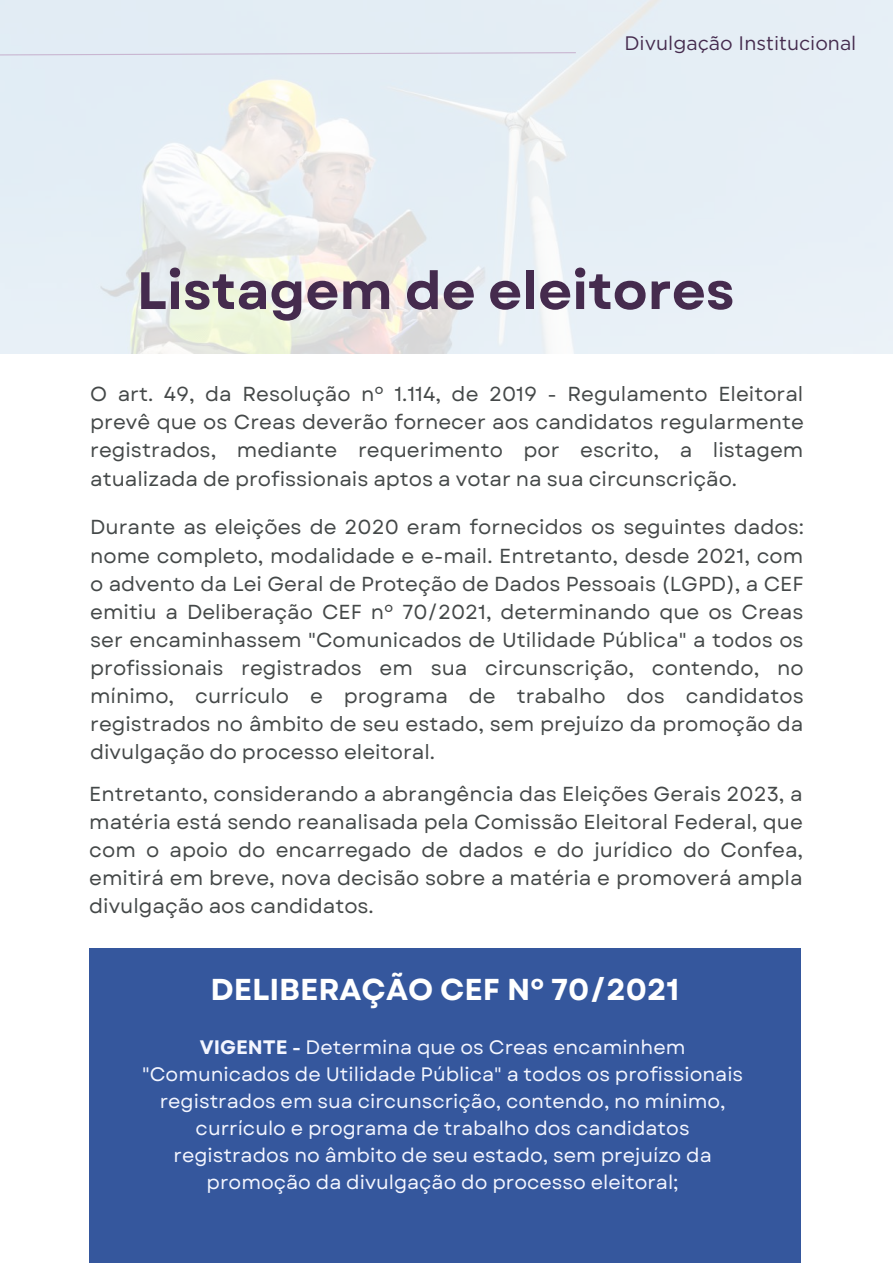
<style>
.page{position:relative;width:893px;height:1264px;background:#fff}
.page>*{position:absolute;margin:0;border:0;box-sizing:border-box;transform-origin:0 0}
.t1{font:700 52.5px "Garet";color:#452b4e}
.t2{font:700 30.15px "Garet";color:#fff}
.t3{font:20.25px/28px "Garet";color:#444848;text-align:justify}
.t4{font:19.5px/27px "Garet";color:#f4f6ff;text-align:center}
.t5{font:19.5px "Gotham";color:#452b4e}
.s1{font-weight:700}
</style>
<div class="page">
<div style="left:89px;top:947px;width:711px;height:315px;background:#35579d"></div>
<svg style="left:0;top:52px;width:577px;height:4px"></svg>
<p class="t5" style="left:624px;top:31px;width:233px">Divulgação Institucional</p>
<h1 class="t1" style="left:137px;top:253px;width:599px">Listagem de eleitores</h1>
<p class="t3" style="left:90px;top:380px;width:715px">O art. 49, da Resolução nº 1.114, de 2019 - Regulamento Eleitoral prevê que os Creas deverão fornecer aos candidatos regularmente registrados, mediante requerimento por escrito, a listagem atualizada de profissionais aptos a votar na sua circunscrição.</p>
<p class="t3" style="left:90px;top:513px;width:715px">Durante as eleições de 2020 eram fornecidos os seguintes dados: nome completo, modalidade e e-mail. Entretanto, desde 2021, com o advento da Lei Geral de Proteção de Dados Pessoais (LGPD), a CEF emitiu a Deliberação CEF nº 70/2021, determinando que os Creas ser encaminhassem "Comunicados de Utilidade Pública" a todos os profissionais registrados em sua circunscrição, contendo, no mínimo, currículo e programa de trabalho dos candidatos registrados no âmbito de seu estado, sem prejuízo da promoção da divulgação do processo eleitoral.</p>
<p class="t3" style="left:89px;top:779px;width:715px">Entretanto, considerando a abrangência das Eleições Gerais 2023, a matéria está sendo reanalisada pela Comissão Eleitoral Federal, que com o apoio do encarregado de dados e do jurídico do Confea, emitirá em breve, nova decisão sobre a matéria e promoverá ampla divulgação aos candidatos.</p>
<h2 class="t2" style="left:210px;top:967px;width:470px">DELIBERAÇÃO CEF Nº 70/2021</h2>
<p class="t4" style="left:142px;top:1034px;width:602px"><span class="s1">VIGENTE -</span> Determina que os Creas encaminhem "Comunicados de Utilidade Pública" a todos os profissionais registrados em sua circunscrição, contendo, no mínimo, currículo e programa de trabalho dos candidatos registrados no âmbito de seu estado, sem prejuízo da promoção da divulgação do processo eleitoral;</p>
</div>
